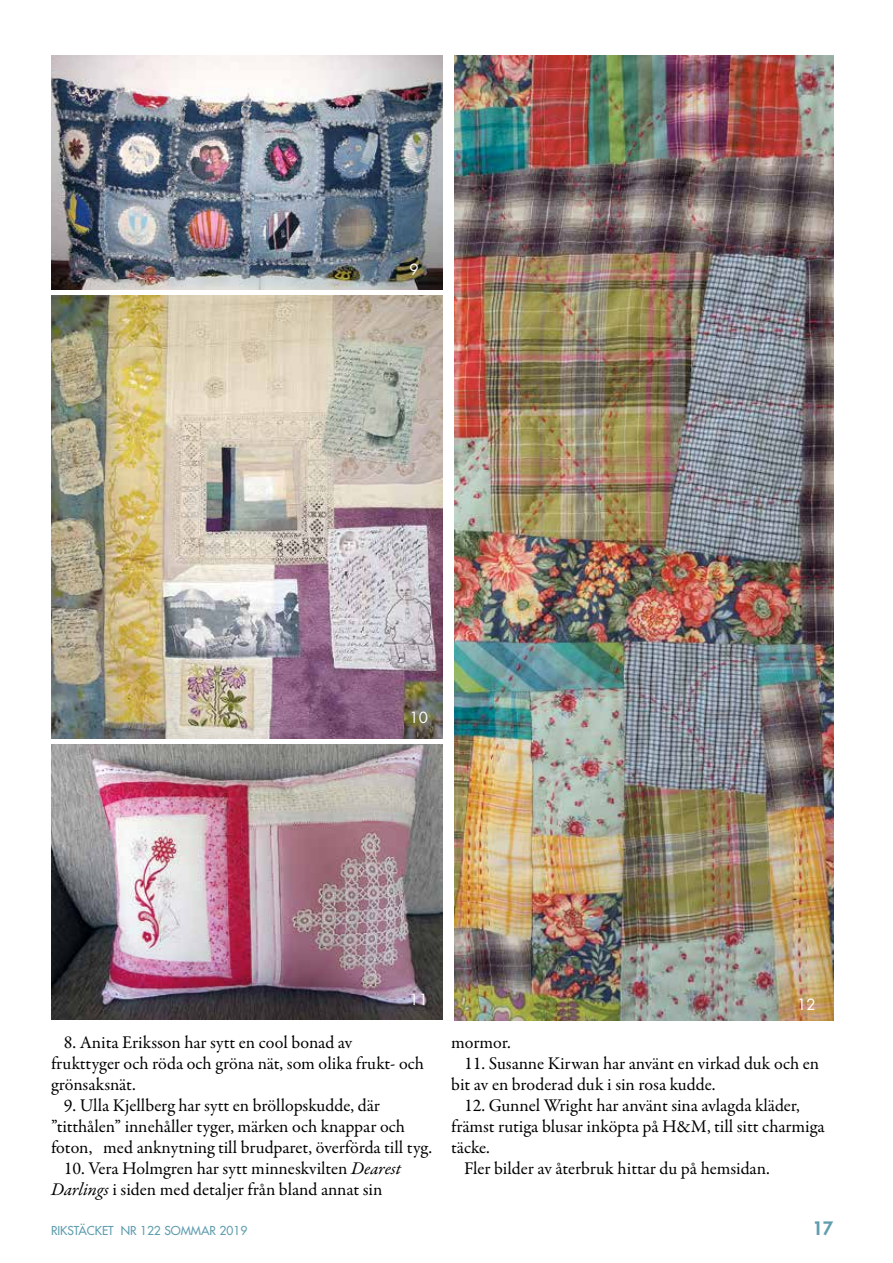
<style>
.page{position:relative;width:893px;height:1263px;background:#fff}
.page>*{position:absolute;margin:0;border:0;box-sizing:border-box;transform-origin:0 0}
.t1{font:18px/21px "Garamond Premr Pro";letter-spacing:-.005em;color:#000}
.t2{font:800 18px "Futura Std";color:#609daf}
.t3{font:15px "Futura Std";color:#fff}
.t4{font:500 12px "Futura Std";color:#609daf}
.s1{font-style:italic}
</style>
<div class="page">
<img style="left:51px;top:55px;width:391px;height:234px">
<img style="left:51px;top:296px;width:391px;height:442px">
<img style="left:51px;top:745px;width:391px;height:274px">
<img style="left:455px;top:55px;width:378px;height:965px">
<p class="t3" style="left:410px;top:259px;width:11px">9</p>
<p class="t3" style="left:410px;top:708px;width:20px">10</p>
<p class="t3" style="left:410px;top:990px;width:20px">11</p>
<p class="t3" style="left:797px;top:995px;width:20px">12</p>
<p class="t1" style="left:51px;top:1032px;width:375px;text-indent:13px">8. Anita Eriksson har sytt en cool bonad av frukttyger och röda och gröna nät, som olika frukt- och grönsaksnät.</p>
<p class="t1" style="left:51px;top:1095px;width:383px;text-indent:13px">9. Ulla Kjellberg har sytt en bröllopskudde, där ”titthålen” innehåller tyger, märken och knappar och foton, med anknytning till brudparet, överförda till tyg.</p>
<p class="t1" style="left:51px;top:1158px;width:352px;text-indent:13px">10. Vera Holmgren har sytt minneskvilten <span class="s1">Dearest<br>Darlings</span> i siden med detaljer från bland annat sin</p>
<p class="t1" style="left:451px;top:1032px;width:61px">mormor.</p>
<p class="t1" style="left:451px;top:1053px;width:369px;text-indent:13px">11. Susanne Kirwan har använt en virkad duk och en bit av en broderad duk i sin rosa kudde.</p>
<p class="t1" style="left:464px;top:1095px;width:337px">12. Gunnel Wright har använt sina avlagda kläder,</p>
<p class="t1" style="left:451px;top:1116px;width:375px">främst rutiga blusar inköpta på H&amp;M, till sitt charmiga</p>
<p class="t1" style="left:451px;top:1137px;width:40px">täcke.</p>
<p class="t1" style="left:464px;top:1158px;width:307px">Fler bilder av återbruk hittar du på hemsidan.</p>
<p class="t4" style="left:51px;top:1223px;width:198px">RIKSTÄCKET NR 122 SOMMAR 2019</p>
<p class="t2" style="left:812px;top:1217px;width:22px">17</p>
</div>
